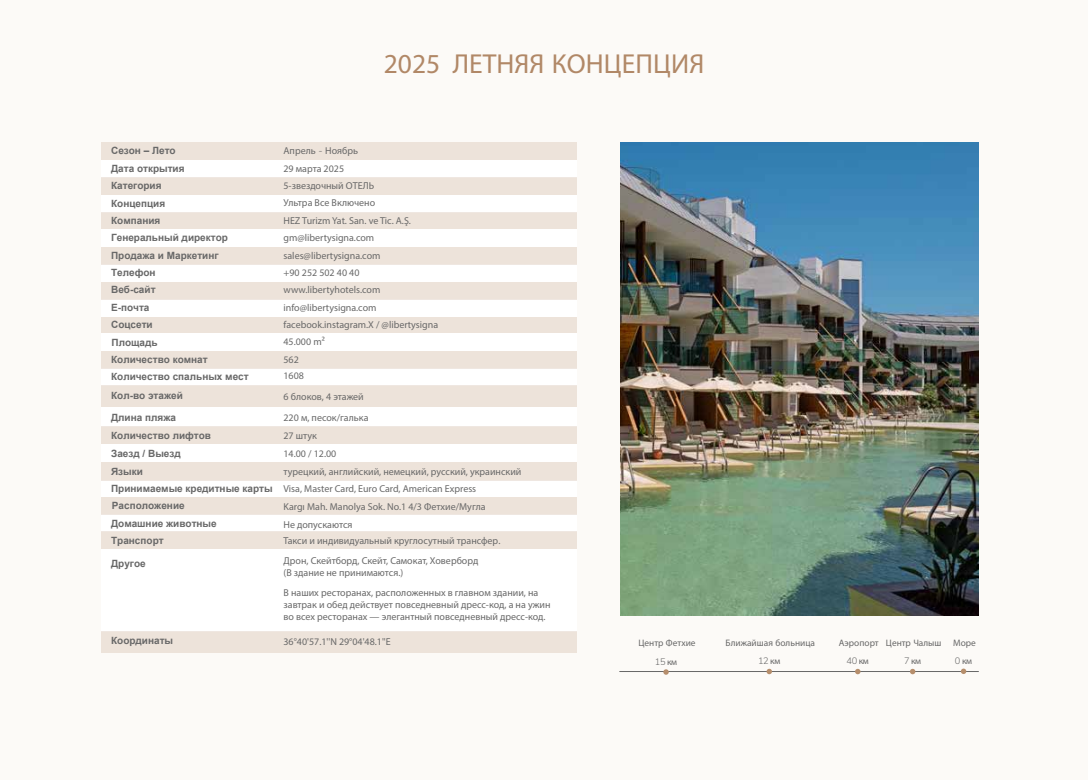
<style>
.page{position:relative;width:1088px;height:780px;background:#fcfaf7}
.page>*{position:absolute;margin:0;border:0;box-sizing:border-box;transform-origin:0 0}
.t1{font:27.5px "Myriad Pro";letter-spacing:.005em;color:#b18867}
.t2{font:10px/17.4px "Myriad Pro";color:#686868}
.t3{font:700 10px/17.2px "Arial";color:#686868}
.t4{font:9.38px "Myriad Pro";color:#686868}
.t5{font:300 9.12px "Muli";color:#686868}
.t6{font:9.12px "Myriad Pro";color:#686868}
.s1{font-family:"Muli";font-weight:300}
.s2{font-family:"Myriad Pro";font-weight:400}
</style>
<div class="page">
<div style="left:101px;top:143px;width:476px;height:17px;background:#ede3da"></div>
<div style="left:101px;top:160px;width:476px;height:17px;background:#fff"></div>
<div style="left:101px;top:195px;width:476px;height:17px;background:#fff"></div>
<div style="left:101px;top:316px;width:476px;height:18px;background:#ede3da"></div>
<div style="left:101px;top:177px;width:476px;height:18px;background:#ede3da"></div>
<div style="left:101px;top:212px;width:476px;height:18px;background:#ede3da"></div>
<div style="left:101px;top:230px;width:476px;height:17px;background:#fff"></div>
<div style="left:101px;top:264px;width:476px;height:18px;background:#fff"></div>
<div style="left:101px;top:368px;width:476px;height:18px;background:#fff"></div>
<div style="left:101px;top:299px;width:476px;height:17px;background:#fff"></div>
<div style="left:101px;top:247px;width:476px;height:17px;background:#ede3da"></div>
<div style="left:101px;top:282px;width:476px;height:17px;background:#ede3da"></div>
<div style="left:101px;top:351px;width:476px;height:17px;background:#ede3da"></div>
<div style="left:101px;top:407px;width:476px;height:19px;background:#fff"></div>
<div style="left:101px;top:445px;width:476px;height:17px;background:#fff"></div>
<div style="left:101px;top:480px;width:476px;height:17px;background:#fff"></div>
<div style="left:101px;top:514px;width:476px;height:17px;background:#fff"></div>
<div style="left:101px;top:549px;width:476px;height:82px;background:#fff"></div>
<div style="left:101px;top:631px;width:476px;height:21px;background:#ede3da"></div>
<div style="left:101px;top:334px;width:476px;height:17px;background:#fff"></div>
<div style="left:101px;top:386px;width:476px;height:21px;background:#ede3da"></div>
<div style="left:101px;top:426px;width:476px;height:18px;background:#ede3da"></div>
<div style="left:101px;top:462px;width:476px;height:18px;background:#ede3da"></div>
<div style="left:101px;top:497px;width:476px;height:17px;background:#ede3da"></div>
<div style="left:101px;top:531px;width:476px;height:18px;background:#ede3da"></div>
<hr style="left:620px;top:671px;width:358px;height:1px;background:#686868">
<svg style="left:663px;top:669px;width:6px;height:5px"></svg>
<svg style="left:766px;top:668px;width:6px;height:6px"></svg>
<svg style="left:855px;top:668px;width:5px;height:6px"></svg>
<svg style="left:910px;top:668px;width:5px;height:6px"></svg>
<svg style="left:961px;top:668px;width:5px;height:6px"></svg>
<img style="left:621px;top:143px;width:357px;height:472px">
<p class="t3" style="left:111px;top:142px;width:75px">Сезон – Лето<br>Дата открытия</p>
<p class="t3" style="left:111px;top:177px;width:52px">Категория</p>
<p class="t3" style="left:111px;top:195px;width:56px">Концепция<br>Компания</p>
<h1 class="t1" style="left:384px;top:47px;width:322px">2025 ЛЕТНЯЯ КОНЦЕПЦИЯ</h1>
<p class="t2" style="left:283px;top:142px;width:92px">Апрель <span class="s1">-</span> Ноябрь<br>29 марта 2025<br>5-звездочный ОТЕЛЬ</p>
<p class="t2" style="left:283px;top:212px;width:129px">HEZ Turizm Yat. San. ve Tic. A.Ş.</p>
<p class="t2" style="left:283px;top:194px;width:93px">Ультра Все Включено</p>
<p class="t3" style="left:111px;top:229px;width:118px">Генеральный директор<br>Продажа и Маркетинг</p>
<p class="t2" style="left:283px;top:229px;width:98px">gm@libertysigna.com sales@libertysigna.com +90 252 502 40 40</p>
<p class="t3" style="left:111px;top:264px;width:46px">Телефон<br>Веб-сайт<br>Е-почта<br>Соцсети</p>
<p class="t2" style="left:283px;top:281px;width:156px">www.libertyhotels.com info@libertysigna.com facebook.instagram.X / @libertysigna</p>
<p class="t3" style="left:111px;top:334px;width:139px">Площадь<br>Количество комнат<br>Количество спальных мест</p>
<p class="t3" style="left:111px;top:387px;width:73px">Кол-во этажей</p>
<p class="t3" style="left:111px;top:409px;width:101px;line-height:18.2px">Длина пляжа<br>Количество лифтов</p>
<p class="t3" style="left:111px;top:444px;width:71px;line-height:18.4px">Заезд / Выезд<br>Языки</p>
<p class="t3" style="left:111px;top:479px;width:163px">Принимаемые кредитные карты<br>Расположение<br>Домашние животные<br>Транспорт</p>
<p class="t3" style="left:111px;top:554px;width:36px">Другое</p>
<p class="t3" style="left:111px;top:631px;width:63px">Координаты</p>
<p class="t2" style="left:283px;top:333px;width:43px">45.000 m²</p>
<p class="t2" style="left:283px;top:351px;width:22px;line-height:15.9px">562<br>1608</p>
<p class="t2" style="left:283px;top:386px;width:86px;line-height:20.9px">6 блоков, 4 этажей<br>220 м, песок/галька</p>
<p class="t2" style="left:283px;top:427px;width:54px">27 штук<br>14.00 / 12.00</p>
<p class="t2" style="left:283px;top:463px;width:239px;line-height:16.2px">турецкий, английский, немецкий, русский, украинский<br>Visa, Master Card, Euro Card, American Express</p>
<p class="t2" style="left:283px;top:497px;width:204px;line-height:18.1px">Kargı Mah. Manolya Sok. No.1 4/3 Фетхие/Мугла<br>Не допускаются</p>
<p class="t2" style="left:283px;top:532px;width:218px">Такси и индивидуальный круглосутный трансфер.</p>
<p class="t2" style="left:283px;top:554px;width:196px;line-height:12px">Дрон, Скейтборд, Скейт, Самокат, Ховерборд (В здание не принимаются.)</p>
<p class="t2" style="left:283px;top:586px;width:268px;line-height:12px">В наших ресторанах, расположенных в главном здании, на завтрак и обед действует повседневный дресс-код, а на ужин во всех ресторанах — элегантный повседневный дресс-код.</p>
<p class="t2" style="left:283px;top:632px;width:109px">36°40'57.1''N 29°04'48.1''E</p>
<p class="t4" style="left:638px;top:637px;width:59px">Центр Фетхие</p>
<p class="t4" style="left:726px;top:637px;width:91px">Ближайшая больница</p>
<p class="t4" style="left:839px;top:637px;width:104px">Аэропорт Центр Чалыш</p>
<p class="t4" style="left:953px;top:637px;width:24px">Море</p>
<p class="t5" style="left:655px;top:654px;width:24px">15 <span class="s2">км</span></p>
<p class="t5" style="left:758px;top:654px;width:24px">12 <span class="s2">км</span></p>
<p class="t5" style="left:846px;top:654px;width:24px">40 <span class="s2">км</span></p>
<p class="t6" style="left:904px;top:655px;width:19px"><span class="s1">7</span> км</p>
<p class="t6" style="left:955px;top:655px;width:19px"><span class="s1">0</span> км</p>
</div>
